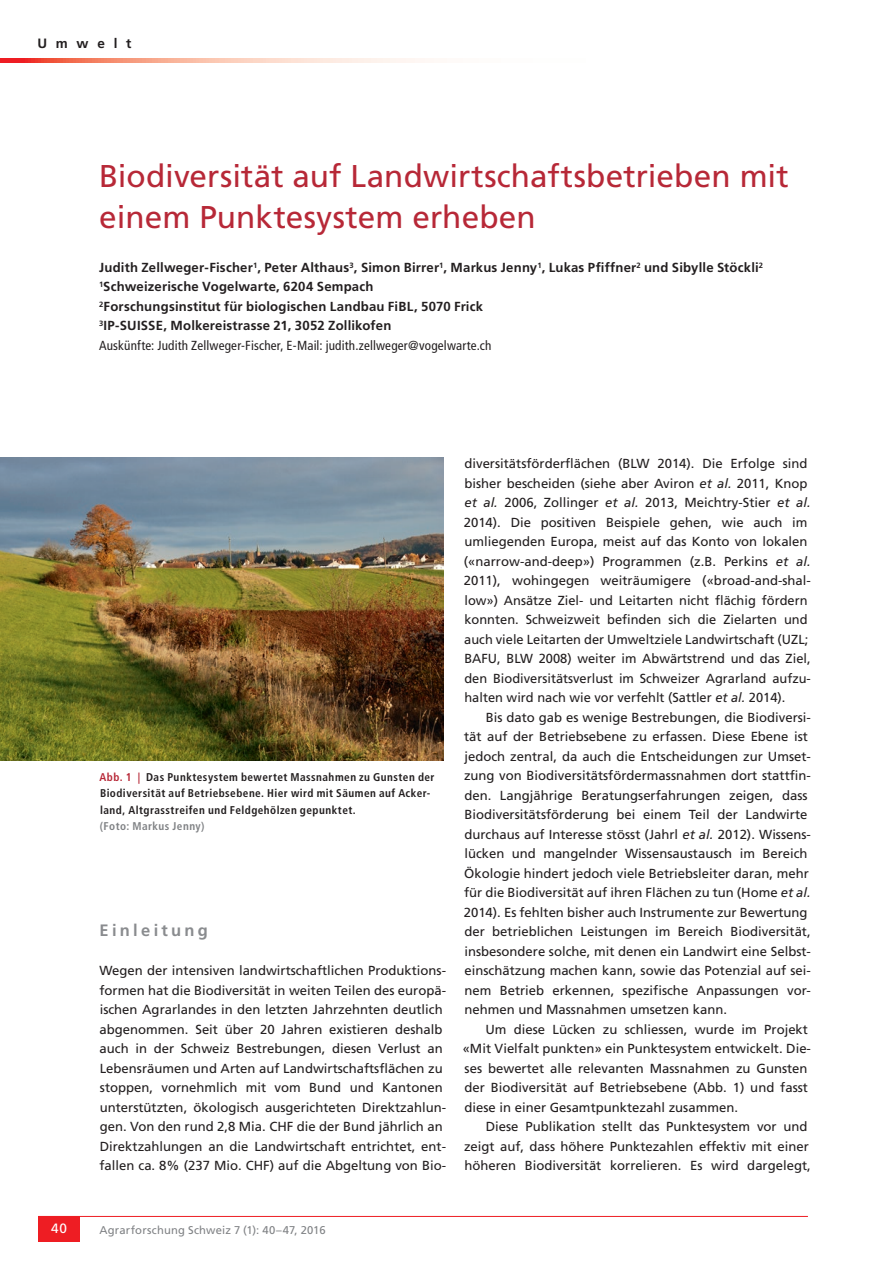
<style>
.page{position:relative;width:893px;height:1263px;background:#fff}
.page>*{position:absolute;margin:0;border:0;box-sizing:border-box;transform-origin:0 0}
.t1{font:31.5px/40.5px "Frutiger LT Std";letter-spacing:.005em;color:#b72837}
.t2{font:700 16.5px "Frutiger LT Std";letter-spacing:.2em;color:#8a8c8f}
.t3{font:700 13.5px "Frutiger LT Std";letter-spacing:.65em;color:#231f20}
.t4{font:13.5px "Frutiger LT Std";color:#fff}
.t5{font:13.2px/19.5px "Frutiger LT Std";color:#231f20}
.t6{font:700 13.2px/19.5px "Frutiger LT Std";letter-spacing:.015em;color:#231f20}
.t7{font:700 condensed 11.25px/16.5px "Frutiger LT Std";letter-spacing:.04em;color:#231f20}
.t8{font:11.25px "Frutiger LT Std";letter-spacing:.015em;color:#808285}
.t9{font:700 condensed 11.25px "Frutiger LT Std";letter-spacing:.04em;color:#808285}
.s1{font-weight:400;font-stretch:condensed}
.s2{color:#b72837}
.s3{font-style:italic}
</style>
<div class="page">
<hr style="left:38px;top:1216px;width:770px;height:1px;background:#ee1d23">
<div style="left:38px;top:1216px;width:42px;height:26px;background:#ee1d23"></div>
<svg style="left:0;top:58px;width:425px;height:5px;background:#f8b0a0"></svg>
<img style="left:0;top:457px;width:443px;height:303px">
<p class="t3" style="left:37px;top:36px;width:96px">Umwelt</p>
<h1 class="t1" style="left:99px;top:156px;width:691px">Biodiversität auf Landwirtschaftsbetrieben mit einem Punktesystem erheben</h1>
<p class="t6" style="left:99px;top:258px;width:666px">Judith Zellweger-Fischer<sup>1</sup>, Peter Althaus<sup>3</sup>, Simon Birrer<sup>1</sup>, Markus Jenny<sup>1</sup>, Lukas Pfiffner<sup>2</sup> und Sibylle Stöckli<sup>2<br>1</sup>Schweizerische Vogelwarte, 6204 Sempach<br><sup>2</sup>Forschungsinstitut für biologischen Landbau FiBL, 5070 Frick<br><sup>3</sup>IP-SUISSE, Molkereistrasse 21, 3052 Zollikofen<br><span class="s1">Auskünfte: Judith Zellweger-Fischer, E-Mail: judith.zellweger@vogelwarte.ch</span></p>
<p class="t7" style="left:100px;top:768px;width:337px"><span class="s2">Abb. 1 |</span> Das Punktesystem bewertet Massnahmen zu Gunsten der<br>Biodiversität auf Betriebsebene. Hier wird mit Säumen auf Acker&shy;land, Altgrasstreifen und Feldgehölzen gepunktet.</p>
<p class="t9" style="left:100px;top:819px;width:106px">(Foto: Markus Jenny)</p>
<p class="t2" style="left:100px;top:921px;width:110px">Einleitung</p>
<p class="t5" style="left:99px;top:961px;width:348px">Wegen der intensiven landwirtschaftlichen Produktions&shy;formen hat die Biodiversität in weiten Teilen des europä&shy;ischen Agrarlandes in den letzten Jahrzehnten deutlich abgenommen. Seit über 20 Jahren existieren deshalb auch in der Schweiz Bestrebungen, diesen Verlust an Lebensräumen und Arten auf Landwirtschaftsflächen zu stoppen, vornehmlich mit vom Bund und Kantonen unterstützten, ökologisch ausgerichteten Direktzahlun&shy;gen. Von den rund 2,8 Mia. CHF die der Bund jährlich an Direktzahlungen an die Landwirtschaft entrichtet, ent&shy;fallen ca. 8% (237 Mio. CHF) auf die Abgeltung von Bio-</p>
<p class="t5" style="left:464px;top:454px;width:349px">diversitätsförderflächen (BLW 2014). Die Erfolge sind bisher bescheiden (siehe aber Aviron <span class="s3">et al.</span> 2011, Knop <span class="s3">et al.</span> 2006, Zollinger <span class="s3">et al.</span> 2013, Meichtry-Stier <span class="s3">et al.<br></span>2014). Die positiven Beispiele gehen, wie auch im umliegenden Europa, meist auf das Konto von lokalen («narrow-and-deep») Programmen (z.B. Perkins <span class="s3">et al.<br></span>2011), wohingegen weiträumigere («broad-and-shal&shy;low») Ansätze Ziel- und Leitarten nicht flächig fördern konnten. Schweizweit befinden sich die Zielarten und auch viele Leitarten der Umweltziele Landwirtschaft (UZL; BAFU, BLW 2008) weiter im Abwärtstrend und das Ziel, den Biodiversitätsverlust im Schweizer Agrarland aufzu&shy;halten wird nach wie vor verfehlt (Sattler <span class="s3">et al.</span> 2014).</p>
<p class="t5" style="left:464px;top:707px;width:349px;text-indent:22px">Bis dato gab es wenige Bestrebungen, die Biodiversi&shy;tät auf der Betriebsebene zu erfassen. Diese Ebene ist jedoch zentral, da auch die Entscheidungen zur Umset&shy;zung von Biodiversitätsfördermassnahmen dort stattfin&shy;den. Langjährige Beratungserfahrungen zeigen, dass Biodiversitätsförderung bei einem Teil der Landwirte durchaus auf Interesse stösst (Jahrl <span class="s3">et al.</span> 2012). Wissens&shy;lücken und mangelnder Wissensaustausch im Bereich Ökologie hindert jedoch viele Betriebsleiter daran, mehr für die Biodiversität auf ihren Flächen zu tun (Home <span class="s3">et al.<br></span>2014). Es fehlten bisher auch Instrumente zur Bewertung der betrieblichen Leistungen im Bereich Biodiversität, insbesondere solche, mit denen ein Landwirt eine Selbst&shy;einschätzung machen kann, sowie das Potenzial auf sei&shy;nem Betrieb erkennen, spezifische Anpassungen vor&shy;nehmen und Massnahmen umsetzen kann.</p>
<p class="t5" style="left:463px;top:1019px;width:350px;text-indent:23px">Um diese Lücken zu schliessen, wurde im Projekt «Mit Vielfalt punkten» ein Punktesystem entwickelt. Die&shy;ses bewertet alle relevanten Massnahmen zu Gunsten der Biodiversität auf Betriebsebene (Abb. 1) und fasst diese in einer Gesamtpunktezahl zusammen.</p>
<p class="t5" style="left:464px;top:1117px;width:348px;text-indent:22px">Diese Publikation stellt das Punktesystem vor und zeigt auf, dass höhere Punktezahlen effektiv mit einer höheren Biodiversität korrelieren. Es wird dargelegt,</p>
<p class="t4" style="left:51px;top:1221px;width:17px">40</p>
<p class="t8" style="left:99px;top:1223px;width:228px">Agrarforschung Schweiz 7 (1): 40–47, 2016</p>
</div>
